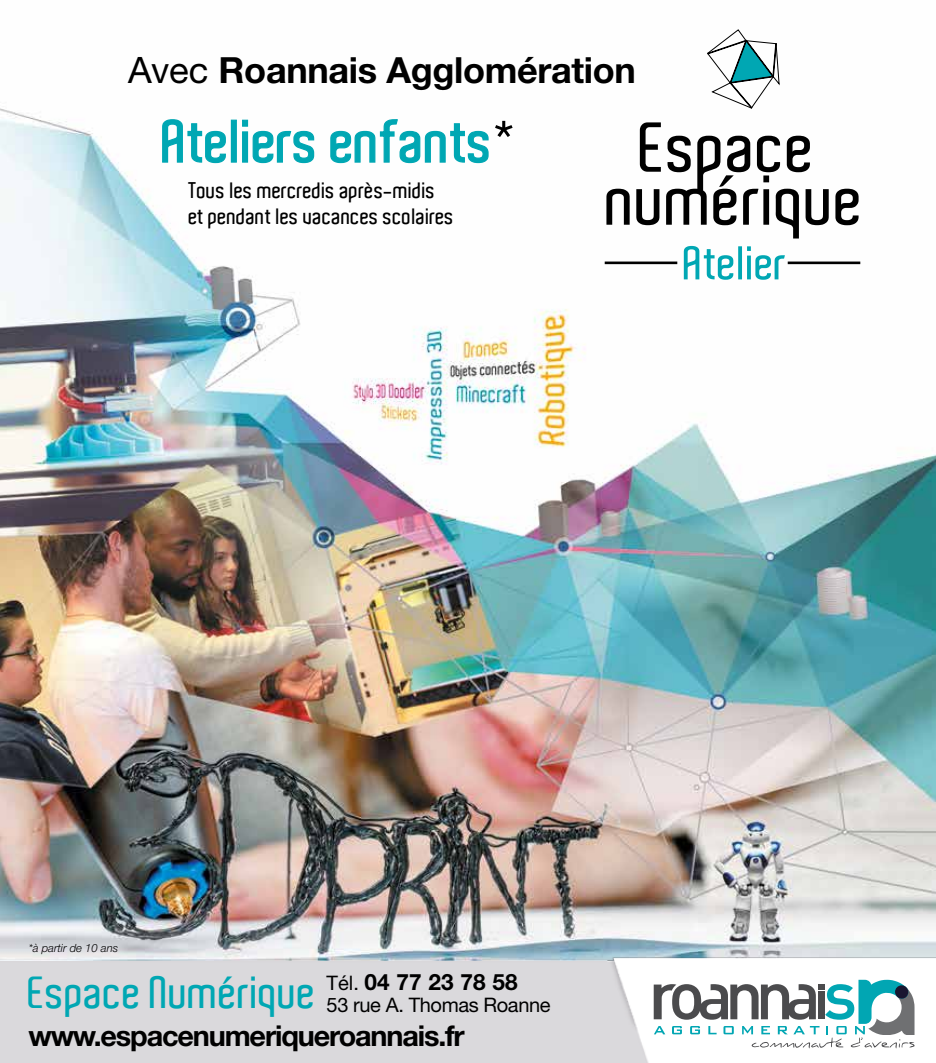
<style>
.page{position:relative;width:936px;height:1063px;background:#fff}
.page>*{position:absolute;margin:0;border:0;box-sizing:border-box;transform-origin:0 0}
.t1{font:600 57.75px "Aldo";color:#00a7b3}
.t2{font:600 43.8px "Aldo";color:#00a7b3}
.t3{font:700 36px "Helvetica Neue LT";letter-spacing:-.01em;color:#000}
.t4{font:700 28.8px "Helvetica Neue LT";letter-spacing:-.04em;color:#000}
.t5{font:700 22.5px "Helvetica Neue LT";letter-spacing:.01em;color:#000}
.t6{font:600 21.6px/26px "Aldo";color:#000}
.t7{font:20.1px "Helvetica Neue LT";letter-spacing:-.02em;color:#000}
.t8{font:italic 300 11.25px "Helvetica Neue LT";color:#000}
.s1{font-weight:400;font-size:36.45px}
.s2{font-family:"Helvetica Neue LT";font-weight:400;color:#000}
.s3{font-weight:400;font-size:20.1px}
</style>
<div class="page">
<img style="left:0;top:108px;width:935px;height:764px">
<img style="left:0;top:872px;width:935px;height:191px">
<svg style="left:653px;top:980px;width:261px;height:68px"></svg>
<svg style="left:706px;top:29px;width:74px;height:80px"></svg>
<svg style="left:683px;top:246px;width:101px;height:34px"></svg>
<hr style="left:787px;top:262px;width:73px;height:2px;background:#000">
<hr style="left:604px;top:262px;width:73px;height:2px;background:#000">
<svg style="left:606px;top:122px;width:252px;height:117px"></svg>
<svg style="left:161px;top:118px;width:66px;height:46px"></svg>
<div style="left:231px;top:120px;width:6px;height:43px;border:1px solid #00a7b3"></div>
<svg style="left:241px;top:119px;width:74px;height:45px"></svg>
<svg style="left:329px;top:119px;width:160px;height:45px"></svg>
<h3 class="t3" style="left:128px;top:47px;width:509px"><span class="s1">Avec</span> Roannais Agglomération</h3>
<h1 class="t1" style="left:163px;top:109px;width:353px">Ateliers enfants<span class="s2">*</span></h1>
<p class="t6" style="left:189px;top:178px;width:267px">Tous les mercredis après-midis et pendant les vacances scolaires</p>
<p class="t8" style="left:29px;top:941px;width:91px">*à partir de 10 ans</p>
<p class="t5" style="left:326px;top:968px;width:193px"><span class="s3">Tél.</span> 04 77 23 78 58</p>
<p class="t7" style="left:326px;top:993px;width:225px">53 rue A. Thomas Roanne</p>
<h2 class="t2" style="left:28px;top:968px;width:289px">Espace Numérique</h2>
<h3 class="t4" style="left:28px;top:1018px;width:438px">www.espacenumeriqueroannais.fr</h3>
</div>
